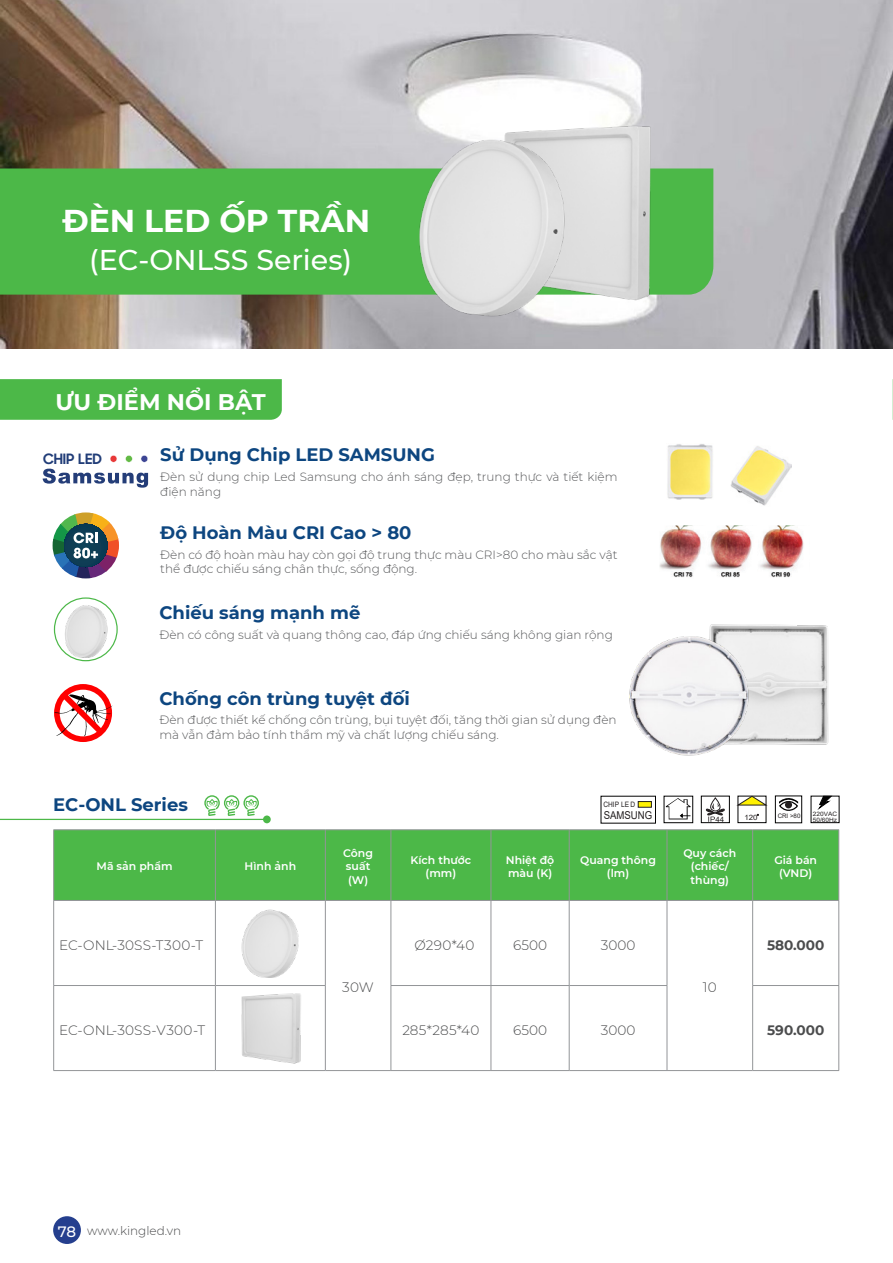
<style>
.page{position:relative;width:893px;height:1263px;background:#fff}
.page>*{position:absolute;margin:0;border:0;box-sizing:border-box;transform-origin:0 0}
.t1{font:700 31.5px "Montserrat";color:#fff}
.t2{font:500 28.5px "Montserrat";color:#fff}
.t3{font:700 22.5px "Montserrat";color:#fff}
.t4{font:700 18px "Montserrat";color:#0d4680}
.t5{font:700 14.55px "i Ciel Samsung Sharp Sans";color:#213d78}
.Body{font:300 13.65px "Montserrat";letter-spacing:.005em;color:#4b4c4d}
.Body-2{font:700 13.65px "Montserrat";color:#4b4c4d}
.t6{font:300 12px/14.4px "Montserrat";color:#57585a}
.t7{font:300 12px "Montserrat";color:#494a4b}
.Body-3{font:600 10.95px/13px "Montserrat";color:#fff}
.t8{font:10.8px "Arial";color:#231f20;scale:.88 1}
.t9{font:7.5px "Arial";color:#231f20;scale:.88 1}
.t10{font:7.35px "Arial";color:#231f20;scale:1.08 1}
.t11{font:6.15px "Arial";color:#231f20}
.t12{font:6px "Arial";color:#231f20;scale:1.08 1}
.s1{font-weight:500;font-size:15px;color:#fff}
</style>
<div class="page">
<div style="left:53px;top:1216px;width:28px;height:28px;background:#253f8e;border-radius:50%"></div>
<svg style="left:892px;top:379px;width:1px;height:41px"></svg>
<svg style="left:54px;top:684px;width:58px;height:58px"></svg>
<img style="left:0;top:0;width:893px;height:349px">
<div style="left:0;top:168px;width:713px;height:127px;background:#4cb848"></div>
<div style="left:0;top:379px;width:282px;height:41px;background:#4cb848"></div>
<img style="left:659px;top:525px;width:145px;height:53px">
<img style="left:731px;top:446px;width:60px;height:60px">
<img style="left:667px;top:444px;width:46px;height:56px">
<svg style="left:54px;top:597px;width:64px;height:64px"></svg>
<div style="left:55px;top:599px;width:61px;height:61px;background:#fff;border-radius:50%"></div>
<svg style="left:53px;top:512px;width:66px;height:66px"></svg>
<img style="left:486px;top:114px;width:178px;height:197px">
<img style="left:408px;top:134px;width:167px;height:184px">
<img style="left:62px;top:604px;width:48px;height:53px">
<svg style="left:110px;top:455px;width:7px;height:7px"></svg>
<svg style="left:125px;top:455px;width:8px;height:7px"></svg>
<svg style="left:141px;top:455px;width:7px;height:7px"></svg>
<svg style="left:43px;top:469px;width:105px;height:19px"></svg>
<hr style="left:0;top:819px;width:267px;height:1px;background:#4cb848">
<div style="left:263px;top:815px;width:8px;height:8px;background:#4cb848;border-radius:50%"></div>
<div style="left:54px;top:830px;width:784px;height:70px;background:#4cb848"></div>
<hr style="left:53px;top:829px;width:162px;height:1px;background:#939598">
<hr style="left:53px;top:830px;width:1px;height:70px;background:#939598">
<hr style="left:215px;top:829px;width:110px;height:1px;background:#939598">
<hr style="left:215px;top:830px;width:1px;height:70px;background:#939598">
<hr style="left:325px;top:829px;width:66px;height:1px;background:#939598">
<hr style="left:325px;top:830px;width:1px;height:70px;background:#939598">
<hr style="left:391px;top:829px;width:100px;height:1px;background:#939598">
<hr style="left:391px;top:830px;width:1px;height:70px;background:#939598">
<hr style="left:491px;top:829px;width:78px;height:1px;background:#939598">
<hr style="left:491px;top:830px;width:1px;height:70px;background:#939598">
<hr style="left:569px;top:829px;width:98px;height:1px;background:#939598">
<hr style="left:569px;top:830px;width:1px;height:70px;background:#939598">
<hr style="left:667px;top:829px;width:86px;height:1px;background:#939598">
<hr style="left:667px;top:830px;width:1px;height:70px;background:#939598">
<hr style="left:753px;top:829px;width:86px;height:1px;background:#939598">
<hr style="left:752px;top:830px;width:1px;height:70px;background:#939598">
<hr style="left:838px;top:830px;width:1px;height:70px;background:#939598">
<hr style="left:53px;top:900px;width:162px;height:1px;background:#939598">
<hr style="left:215px;top:900px;width:110px;height:1px;background:#939598">
<hr style="left:325px;top:900px;width:66px;height:1px;background:#939598">
<hr style="left:391px;top:900px;width:100px;height:1px;background:#939598">
<hr style="left:491px;top:900px;width:78px;height:1px;background:#939598">
<hr style="left:569px;top:900px;width:98px;height:1px;background:#939598">
<hr style="left:667px;top:900px;width:86px;height:1px;background:#939598">
<hr style="left:753px;top:900px;width:86px;height:1px;background:#939598">
<hr style="left:838px;top:901px;width:1px;height:84px;background:#939598">
<hr style="left:491px;top:985px;width:78px;height:1px;background:#939598">
<hr style="left:752px;top:985px;width:87px;height:1px;background:#939598">
<hr style="left:838px;top:986px;width:1px;height:84px;background:#939598">
<hr style="left:491px;top:1070px;width:78px;height:1px;background:#939598">
<hr style="left:753px;top:1070px;width:86px;height:1px;background:#939598">
<hr style="left:53px;top:901px;width:1px;height:84px;background:#939598">
<hr style="left:53px;top:985px;width:162px;height:1px;background:#939598">
<hr style="left:53px;top:986px;width:1px;height:84px;background:#939598">
<hr style="left:215px;top:985px;width:111px;height:1px;background:#939598">
<hr style="left:53px;top:1070px;width:162px;height:1px;background:#939598">
<hr style="left:215px;top:1070px;width:110px;height:1px;background:#939598">
<hr style="left:215px;top:901px;width:1px;height:84px;background:#939598">
<hr style="left:325px;top:901px;width:1px;height:84px;background:#939598">
<hr style="left:391px;top:901px;width:1px;height:84px;background:#939598">
<hr style="left:491px;top:901px;width:1px;height:84px;background:#939598">
<hr style="left:215px;top:986px;width:1px;height:84px;background:#939598">
<hr style="left:325px;top:986px;width:1px;height:84px;background:#939598">
<hr style="left:391px;top:985px;width:100px;height:1px;background:#939598">
<hr style="left:391px;top:986px;width:1px;height:84px;background:#939598">
<hr style="left:491px;top:986px;width:1px;height:84px;background:#939598">
<hr style="left:325px;top:1070px;width:66px;height:1px;background:#939598">
<hr style="left:391px;top:1070px;width:100px;height:1px;background:#939598">
<hr style="left:569px;top:901px;width:1px;height:84px;background:#939598">
<hr style="left:667px;top:901px;width:1px;height:84px;background:#939598">
<hr style="left:752px;top:901px;width:1px;height:84px;background:#939598">
<hr style="left:569px;top:985px;width:98px;height:1px;background:#939598">
<hr style="left:569px;top:986px;width:1px;height:84px;background:#939598">
<hr style="left:667px;top:986px;width:1px;height:84px;background:#939598">
<hr style="left:752px;top:986px;width:1px;height:84px;background:#939598">
<hr style="left:569px;top:1070px;width:98px;height:1px;background:#939598">
<hr style="left:667px;top:1070px;width:86px;height:1px;background:#939598">
<svg style="left:204px;top:795px;width:55px;height:21px"></svg>
<img style="left:241px;top:993px;width:60px;height:70px">
<img style="left:241px;top:909px;width:58px;height:69px">
<svg style="left:666px;top:798px;width:25px;height:21px"></svg>
<div style="left:701px;top:796px;width:29px;height:27px;border:1px solid #030303"></div>
<svg style="left:705px;top:797px;width:21px;height:25px"></svg>
<div style="left:811px;top:796px;width:28px;height:27px;border:1px solid #030303"></div>
<svg style="left:816px;top:796px;width:17px;height:14px"></svg>
<div style="left:738px;top:796px;width:28px;height:27px;border:1px solid #030303"></div>
<svg style="left:737px;top:796px;width:30px;height:9px"></svg>
<div style="left:638px;top:801px;width:13px;height:6px;background:#fff101"></div>
<div style="left:638px;top:801px;width:13px;height:6px;border:1px solid #231f20"></div>
<svg style="left:779px;top:798px;width:20px;height:13px"></svg>
<div style="left:785px;top:801px;width:7px;height:7px;background:#231f20;border-radius:50%"></div>
<div style="left:775px;top:796px;width:27px;height:27px;border:1px solid #030303"></div>
<img style="left:709px;top:624px;width:120px;height:121px">
<img style="left:629px;top:628px;width:124px;height:128px">
<p class="t1" style="left:62px;top:198px;width:309px">ĐÈN LED ỐP TRẦN</p>
<p class="t2" style="left:89px;top:240px;width:265px">(EC-ONLSS Series)</p>
<p class="t3" style="left:55px;top:386px;width:212px">ƯU ĐIỂM NỔI BẬT</p>
<p class="t4" style="left:160px;top:442px;width:276px">Sử Dụng Chip LED SAMSUNG</p>
<p class="t5" style="left:43px;top:448px;width:60px">CHIP LED</p>
<p class="t6" style="left:160px;top:469px;width:459px">Đèn sử dụng chip Led Samsung cho ánh sáng đẹp, trung thực và tiết kiệm điện năng</p>
<p class="t4" style="left:160px;top:520px;width:253px">Độ Hoàn Màu CRI Cao &gt; 80</p>
<p class="t6" style="left:160px;top:547px;width:459px">Đèn có độ hoàn màu hay còn gọi độ trung thực màu CRI&gt;80 cho màu sắc vật thể được chiếu sáng chân thực, sống động.</p>
<p class="t4" style="left:159px;top:600px;width:203px">Chiếu sáng mạnh mẽ</p>
<p class="t6" style="left:159px;top:627px;width:455px">Đèn có công suất và quang thông cao, đáp ứng chiếu sáng không gian rộng</p>
<p class="t4" style="left:159px;top:685px;width:252px">Chống côn trùng tuyệt đối</p>
<p class="t6" style="left:159px;top:713px;width:459px">Đèn được thiết kế chống côn trùng, bụi tuyệt đối, tăng thời gian sử dụng đèn mà vẫn đảm bảo tính thẩm mỹ và chất lượng chiếu sáng.</p>
<p class="t4" style="left:53px;top:792px;width:136px">EC-ONL Series</p>
<p class="t9" style="left:603px;top:799px;width:38px">CHIP LE D</p>
<p class="t8" style="left:604px;top:808px;width:57px">SAMSUNG</p>
<p class="t11" style="left:778px;top:812px;width:24px">CRI &gt;80</p>
<p class="t12" style="left:813px;top:809px;width:24px">220VAC</p>
<p class="t10" style="left:744px;top:812px;width:14px">120</p>
<p class="t12" style="left:813px;top:815px;width:24px">50/60Hz</p>
<p class="t10" style="left:715px;top:814px;width:10px">44</p>
<p class="Body-3" style="left:97px;top:859px;width:77px">Mã sản phẩm</p>
<p class="Body-3" style="left:245px;top:859px;width:53px">Hình ảnh</p>
<p class="Body-3" style="left:343px;top:846px;width:31px">Công suất</p>
<p class="Body-3" style="left:348px;top:873px;width:22px">(W)</p>
<p class="Body-3" style="left:411px;top:853px;width:62px">Kích thước</p>
<p class="Body-3" style="left:426px;top:866px;width:32px">(mm)</p>
<p class="Body-3" style="left:506px;top:853px;width:50px">Nhiệt độ màu (K)</p>
<p class="Body-3" style="left:580px;top:853px;width:77px;text-align:center">Quang thông (lm)</p>
<p class="Body-3" style="left:683px;top:846px;width:54px;text-align:center">Quy cách (chiếc/ thùng)</p>
<p class="Body-3" style="left:774px;top:853px;width:44px">Giá bán</p>
<p class="Body-3" style="left:779px;top:866px;width:35px">(VND)</p>
<p class="Body" style="left:59px;top:935px;width:146px">EC-ONL-30SS-T300-T</p>
<p class="Body" style="left:415px;top:935px;width:61px">Ø290*40</p>
<p class="Body" style="left:513px;top:935px;width:35px">6500</p>
<p class="Body" style="left:601px;top:935px;width:36px">3000</p>
<p class="Body-2" style="left:767px;top:935px;width:59px">580.000</p>
<p class="Body" style="left:342px;top:978px;width:33px">30W</p>
<p class="Body" style="left:703px;top:978px;width:15px">10</p>
<p class="Body" style="left:59px;top:1020px;width:148px">EC-ONL-30SS-V300-T</p>
<p class="Body" style="left:402px;top:1020px;width:79px">285*285*40</p>
<p class="Body" style="left:513px;top:1020px;width:35px">6500</p>
<p class="Body" style="left:601px;top:1020px;width:36px">3000</p>
<p class="Body-2" style="left:767px;top:1020px;width:59px">590.000</p>
<p class="t7" style="left:58px;top:1222px;width:125px"><span class="s1">78</span> www.kingled.vn</p>
</div>
